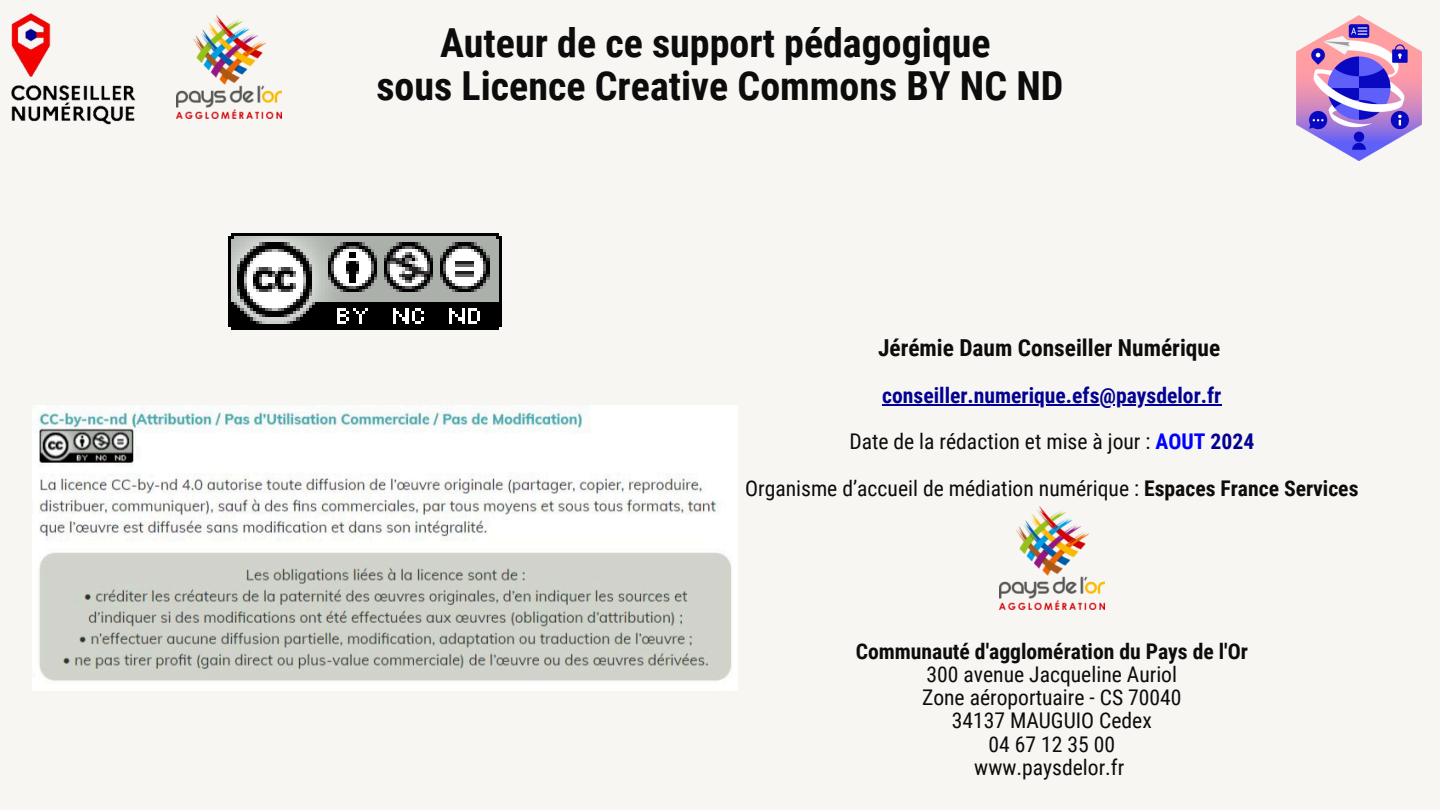
<style>
.page{position:relative;width:1440px;height:810px;background:#f8f6f2}
.page>*{position:absolute;margin:0;border:0;box-sizing:border-box;transform-origin:0 0}
.t1{font:700 40px/43.5px "Roboto Condensed";color:#0c0c0c;text-align:center}
.t2{font:700 23.4px "Roboto Condensed";color:#0c0c0c}
.t3{font:21.6px "Roboto Condensed";color:#0c0c0c}
.t4{font:700 21.6px "Roboto Condensed";color:#020191}
.t5{font:700 21.6px "Roboto Condensed";color:#0c0c0c}
.s1{font-weight:700;color:#00f}
.s2{font-weight:700;color:#020191}
.s3{font-weight:700}
</style>
<div class="page">
<hr style="left:882px;top:404px;width:339px;height:2px;background:#020191">
<img style="left:177px;top:15px;width:105px;height:103px">
<img style="left:1296px;top:15px;width:126px;height:145px">
<img style="left:999px;top:507px;width:105px;height:103px">
<img style="left:229px;top:233px;width:273px;height:96px">
<img style="left:11px;top:13px;width:125px;height:112px">
<img style="left:32px;top:405px;width:705px;height:286px">
<p class="t1" style="left:376px;top:21px;width:688px">Auteur de ce support pédagogique<br>sous Licence Creative Commons BY NC ND</p>
<p class="t2" style="left:878px;top:335px;width:344px">Jérémie Daum Conseiller Numérique</p>
<p class="t4" style="left:882px;top:383px;width:341px">conseiller.numerique.efs@paysdelor.fr</p>
<h1 class="t3" style="left:849px;top:429px;width:406px">Date de la rédaction et mise à jour : <span class="s1">AOUT</span> <span class="s2">2024</span></h1>
<p class="t3" style="left:745px;top:476px;width:615px">Organisme d’accueil de médiation numérique : <span class="s3">Espaces France Services</span></p>
<h2 class="t5" style="left:856px;top:639px;width:394px">Communauté d'agglomération du Pays de l'Or</h2>
<p class="t3" style="left:927px;top:662px;width:252px">300 avenue Jacqueline Auriol</p>
<p class="t3" style="left:922px;top:685px;width:261px">Zone aéroportuaire - CS 70040</p>
<p class="t3" style="left:952px;top:708px;width:202px">34137 MAUGUIO Cedex</p>
<p class="t3" style="left:989px;top:732px;width:128px">04 67 12 35 00</p>
<p class="t3" style="left:974px;top:755px;width:152px">www.paysdelor.fr</p>
</div>
